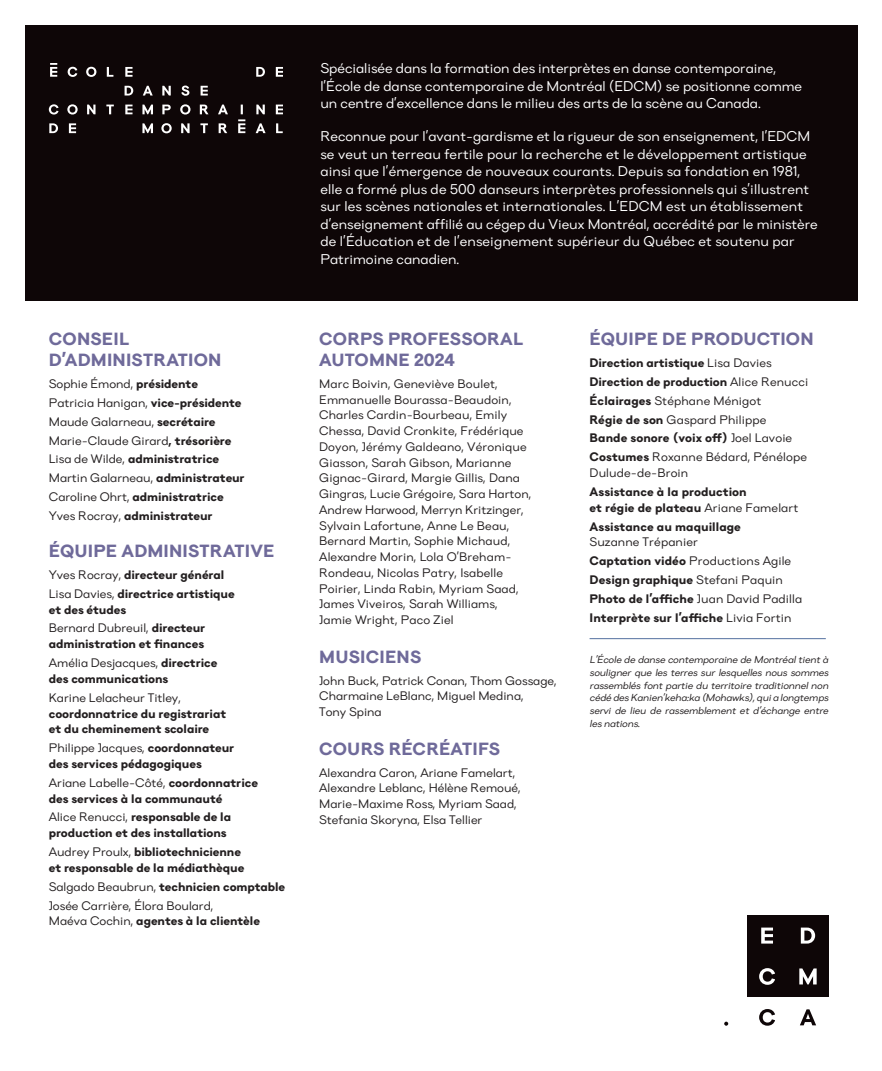
<style>
.page{position:relative;width:882px;height:1071px;background:#fff}
.page>*{position:absolute;margin:0;border:0;box-sizing:border-box;transform-origin:0 0}
.t1{font:17.5px/21px "Danzza";letter-spacing:.01em;color:#6f6a9a}
.t2{font:14px/17.5px "Danzza 1.3";color:#fff}
.t3{font:12.25px/15.8px "Danzza 1.3";letter-spacing:.01em;color:#231f20}
.t4{font:12.25px/18.9px "Danzza";letter-spacing:-.005em;color:#231f20}
.t5{font:italic 10.15px/12.6px "Danzza 1.3";color:#231f20;text-align:justify}
.s1{font-family:"Danzza"}
.s2{font-family:"Danzza 1.3"}
</style>
<div class="page">
<div style="left:747px;top:915px;width:81px;height:82px;background:#0e0607"></div>
<svg style="left:759px;top:928px;width:58px;height:57px"></svg>
<svg style="left:724px;top:1009px;width:92px;height:17px"></svg>
<div style="left:25px;top:25px;width:833px;height:276px;background:#0e0607"></div>
<hr style="left:590px;top:638px;width:236px;height:1px;background:#54709f">
<svg style="left:49px;top:63px;width:234px;height:70px"></svg>
<h1 class="t1" style="left:49px;top:328px;width:174px">CONSEIL<br>D’ADMINISTRATION</h1>
<p class="t3" style="left:49px;top:374px;width:194px;line-height:18.9px">Sophie Émond, <span class="s1">présidente<br></span>Patricia Hanigan, <span class="s1">vice-présidente<br></span>Maude Galarneau, <span class="s1">secrétaire<br></span>Marie-Claude Girard<span class="s1">, trésorière</span></p>
<p class="t4" style="left:49px;top:449px;width:172px"><span class="s2">Lisa de Wilde,</span> administratrice</p>
<p class="t3" style="left:49px;top:470px;width:198px">Martin Galarneau, <span class="s1">administrateur</span></p>
<p class="t4" style="left:49px;top:487px;width:176px"><span class="s2">Caroline Ohrt,</span> administratrice<br><span class="s2">Yves Rocray,</span> administrateur</p>
<h1 class="t1" style="left:49px;top:540px;width:227px">ÉQUIPE ADMINISTRATIVE</h1>
<p class="t4" style="left:49px;top:565px;width:187px"><span class="s2">Yves Rocray,</span> directeur général<br><span class="s2">Lisa Davies,</span> directrice artistique</p>
<p class="t4" style="left:49px;top:599px;width:79px">et des études</p>
<p class="t3" style="left:49px;top:620px;width:158px">Bernard Dubreuil, <span class="s1">directeur</span></p>
<p class="t4" style="left:49px;top:634px;width:157px">administration et finances</p>
<p class="t3" style="left:49px;top:655px;width:170px">Amélia Desjacques, <span class="s1">directrice</span></p>
<p class="t4" style="left:49px;top:669px;width:121px">des communications</p>
<p class="t3" style="left:49px;top:689px;width:134px">Karine Lelacheur Titley,</p>
<p class="t4" style="left:49px;top:705px;width:179px;line-height:15.8px">coordonnatrice du registrariat et du cheminement scolaire</p>
<p class="t3" style="left:49px;top:740px;width:187px">Philippe Jacques, <span class="s1">coordonnateur</span></p>
<p class="t4" style="left:49px;top:754px;width:155px">des services pédagogiques</p>
<p class="t3" style="left:49px;top:774px;width:211px">Ariane Labelle-Côté, <span class="s1">coordonnatrice</span></p>
<p class="t4" style="left:49px;top:789px;width:184px">des services à la communauté<br><span class="s2">Alice Renucci,</span> responsable de la</p>
<p class="t4" style="left:49px;top:823px;width:194px">production et des installations<br><span class="s2">Audrey Proulx,</span> bibliotechnicienne</p>
<p class="t4" style="left:49px;top:858px;width:238px">et responsable de la médiathèque<br><span class="s2">Salgado Beaubrun,</span> technicien comptable</p>
<p class="t3" style="left:49px;top:897px;width:166px">Josée Carrière, Élora Boulard,</p>
<p class="t4" style="left:49px;top:911px;width:213px"><span class="s2">Maéva Cochin,</span> agentes à la clientèle</p>
<p class="t2" style="left:320px;top:59px;width:483px">Spécialisée dans la formation des interprètes en danse contemporaine, l’École de danse contemporaine de Montréal (EDCM) se positionne comme un centre d’excellence dans le milieu des arts de la scène au Canada.</p>
<p class="t2" style="left:320px;top:127px;width:499px">Reconnue pour l’avant-gardisme et la rigueur de son enseignement, l’EDCM se veut un terreau fertile pour la recherche et le développement artistique ainsi que l’émergence de nouveaux courants. Depuis sa fondation en 1981, elle a formé plus de 500 danseurs interprètes professionnels qui s’illustrent sur les scènes nationales et internationales. L’EDCM est un établissement d’enseignement affilié au cégep du Vieux Montréal, accrédité par le ministère de l’Éducation et de l’enseignement supérieur du Québec et soutenu par Patrimoine canadien.</p>
<h1 class="t1" style="left:319px;top:328px;width:205px">CORPS PROFESSORAL<br>AUTOMNE 2024</h1>
<p class="t3" style="left:319px;top:375px;width:214px">Marc Boivin, Geneviève Boulet, Emmanuelle Bourassa-Beaudoin, Charles Cardin-Bourbeau, Emily Chessa, David Cronkite, Frédérique Doyon, Jérémy Galdeano, Véronique Giasson, Sarah Gibson, Marianne Gignac-Girard, Margie Gillis, Dana Gingras, Lucie Grégoire, Sara Harton, Andrew Harwood, Merryn Kritzinger, Sylvain Lafortune, Anne Le Beau, Bernard Martin, Sophie Michaud, Alexandre Morin, Lola O’Breham-Rondeau, Nicolas Patry, Isabelle Poirier, Linda Rabin, Myriam Saad, James Viveiros, Sarah Williams, Jamie Wright, Paco Ziel</p>
<h1 class="t1" style="left:319px;top:645px;width:104px">MUSICIENS</h1>
<p class="t3" style="left:319px;top:672px;width:239px">John Buck, Patrick Conan, Thom Gossage,<br>Charmaine LeBlanc, Miguel Medina,<br>Tony Spina</p>
<h1 class="t1" style="left:319px;top:737px;width:182px">COURS RÉCRÉATIFS</h1>
<p class="t3" style="left:319px;top:764px;width:203px">Alexandra Caron, Ariane Famelart, Alexandre Leblanc, Hélène Remoué, Marie-Maxime Ross, Myriam Saad, Stefania Skoryna, Elsa Tellier</p>
<h1 class="t1" style="left:590px;top:328px;width:225px">ÉQUIPE DE PRODUCTION</h1>
<p class="t4" style="left:590px;top:353px;width:220px">Direction artistique <span class="s2">Lisa Davies<br></span>Direction de production <span class="s2">Alice Renucci</span></p>
<p class="t3" style="left:590px;top:391px;width:178px;line-height:18.9px"><span class="s1">Éclairages</span> Stéphane Ménigot<br><span class="s1">Régie de son</span> Gaspard Philippe</p>
<p class="t4" style="left:590px;top:428px;width:204px">Bande sonore (voix off) <span class="s2">Joel Lavoie</span></p>
<p class="t3" style="left:590px;top:449px;width:219px"><span class="s1">Costumes</span> Roxanne Bédard, Pénélope<br>Dulude-de-Broin</p>
<p class="t4" style="left:590px;top:483px;width:210px;line-height:15.8px">Assistance à la production<br>et régie de plateau <span class="s2">Ariane Famelart</span></p>
<p class="t4" style="left:590px;top:517px;width:153px">Assistance au maquillage</p>
<p class="t3" style="left:590px;top:532px;width:203px;line-height:18.9px">Suzanne Trépanier<br><span class="s1">Captation vidéo</span> Productions Agile</p>
<p class="t4" style="left:590px;top:570px;width:214px">Design graphique <span class="s2">Stefani Paquin<br></span>Photo de l’affiche <span class="s2">Juan David Padilla<br></span>Interprète sur l’affiche <span class="s2">Livia Fortin</span></p>
<p class="t5" style="left:590px;top:653px;width:243px">L’École de danse contemporaine de Montréaltientà souligner que les terres sur lesquelles nous sommes rassemblés font partie du territoire traditionnel non cédé des Kanien’keha:ka (Mohawks),quia longtemps servi de lieu de rassemblement et d’échange entre les nations.</p>
</div>
